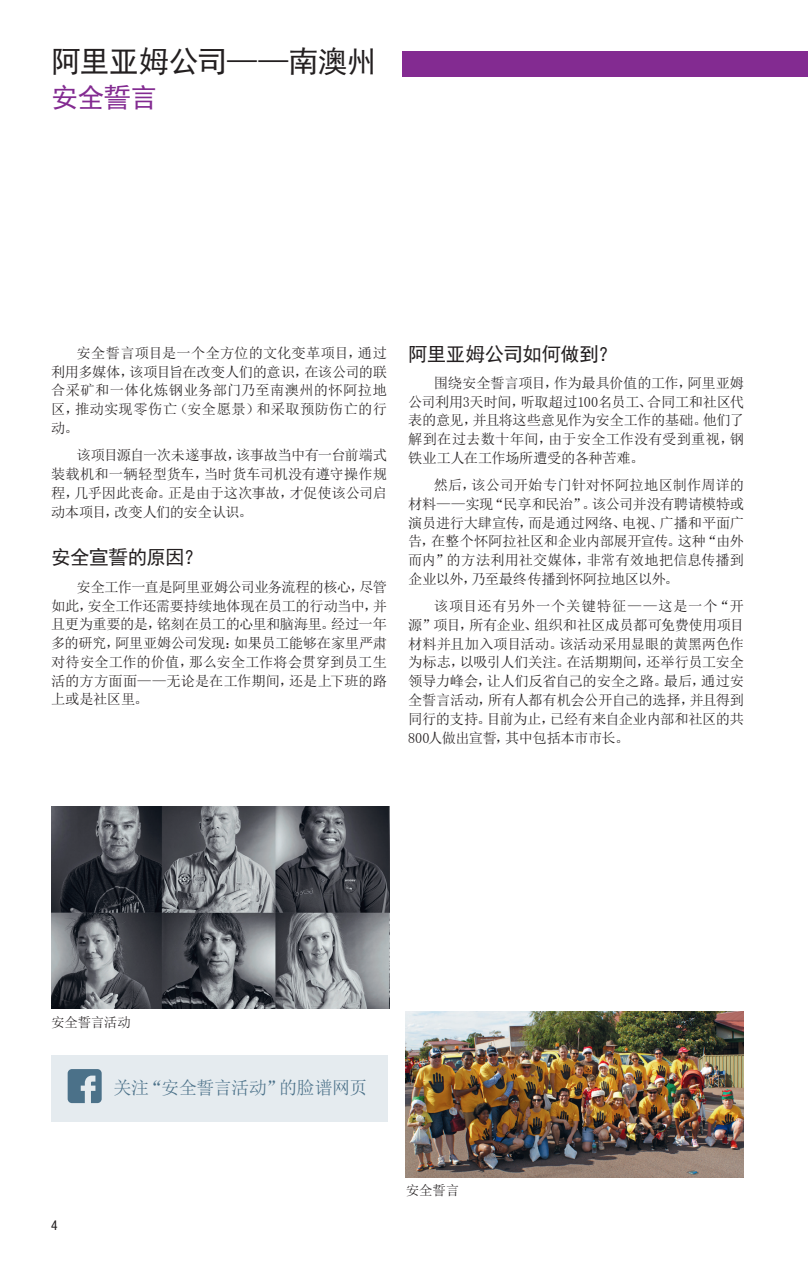
<style>
.page{position:relative;width:808px;height:1263px;background:#fff}
.page>*{position:absolute;margin:0;border:0;box-sizing:border-box;transform-origin:0 0}
.t1{font:30px "Sim Hei";letter-spacing:-.025em;color:#231f20}
.t2{font:27px "Sim Hei";color:#832b91}
.t3{font:19.5px "Sim Hei";letter-spacing:-.02em;color:#231f20}
.t4{font:18px "Sim Sun";letter-spacing:-.03em;color:#4b7189}
.t5{font:14.25px/18.8px "Sim Sun";letter-spacing:-.01em;color:#231f20;text-align:justify}
.t6{font:13.5px "Sim Sun";letter-spacing:-.02em;color:#231f20}
.t7{font:condensed 13.5px "Helvetica Neue LT Std";color:#231f20}
</style>
<div class="page">
<div style="left:51px;top:1054px;width:337px;height:67px;background:#e5ebef"></div>
<div style="left:402px;top:51px;width:406px;height:26px;background:#832b91"></div>
<img style="left:406px;top:1012px;width:337px;height:165px">
<svg style="left:68px;top:1069px;width:34px;height:34px"></svg>
<img style="left:52px;top:807px;width:337px;height:201px">
<h1 class="t1" style="left:51px;top:47px;width:327px">阿里亚姆公司——南澳州</h1>
<h2 class="t2" style="left:51px;top:84px;width:108px">安全誓言</h2>
<p class="t5" style="left:51px;top:343px;width:337px;text-indent:26px">安全誓言项目是一个全方位的文化变革项目，通过利用多媒体，该项目旨在改变人们的意识，在该公司的联合采矿和一体化炼钢业务部门乃至南澳州的怀阿拉地区，推动实现零伤亡（安全愿景）和采取预防伤亡的行动。</p>
<p class="t5" style="left:51px;top:446px;width:337px;text-indent:26px">该项目源自一次未遂事故，该事故当中有一台前端式装载机和一辆轻型货车，当时货车司机没有遵守操作规程，几乎因此丧命。正是由于这次事故，才促使该公司启动本项目，改变人们的安全认识。</p>
<h3 class="t3" style="left:51px;top:548px;width:153px">安全宣誓的原因？</h3>
<p class="t5" style="left:51px;top:577px;width:337px;text-indent:26px">安全工作一直是阿里亚姆公司业务流程的核心，尽管如此，安全工作还需要持续地体现在员工的行动当中，并且更为重要的是，铭刻在员工的心里和脑海里。经过一年多的研究，阿里亚姆公司发现：如果员工能够在家里严肃对待安全工作的价值，那么安全工作将会贯穿到员工生活的方方面面——无论是在工作期间，还是上下班的路上或是社区里。</p>
<h3 class="t3" style="left:408px;top:344px;width:210px">阿里亚姆公司如何做到？</h3>
<p class="t5" style="left:408px;top:373px;width:337px;text-indent:26px">围绕安全誓言项目，作为最具价值的工作，阿里亚姆公司利用3天时间，听取超过100名员工、合同工和社区代表的意见，并且将这些意见作为安全工作的基础。他们了解到在过去数十年间，由于安全工作没有受到重视，钢铁业工人在工作场所遭受的各种苦难。</p>
<p class="t5" style="left:408px;top:476px;width:337px;text-indent:26px">然后，该公司开始专门针对怀阿拉地区制作周详的材料——实现“民享和民治”。该公司并没有聘请模特或演员进行大肆宣传，而是通过网络、电视、广播和平面广告，在整个怀阿拉社区和企业内部展开宣传。这种“由外而内”的方法利用社交媒体，非常有效地把信息传播到企业以外，乃至最终传播到怀阿拉地区以外。</p>
<p class="t5" style="left:408px;top:597px;width:337px;text-indent:26px">该项目还有另外一个关键特征——这是一个“开源”项目，所有企业、组织和社区成员都可免费使用项目材料并且加入项目活动。该活动采用显眼的黄黑两色作为标志，以吸引人们关注。在活期期间，还举行员工安全领导力峰会，让人们反省自己的安全之路。最后，通过安全誓言活动，所有人都有机会公开自己的选择，并且得到同行的支持。目前为止，已经有来自企业内部和社区的共800人做出宣誓，其中包括本市市长。</p>
<p class="t6" style="left:51px;top:1015px;width:82px">安全誓言活动</p>
<p class="t7" style="left:51px;top:1217px;width:8px">4</p>
<p class="t4" style="left:113px;top:1079px;width:255px">关注“安全誓言活动”的脸谱网页</p>
<p class="t6" style="left:406px;top:1184px;width:55px">安全誓言</p>
</div>
